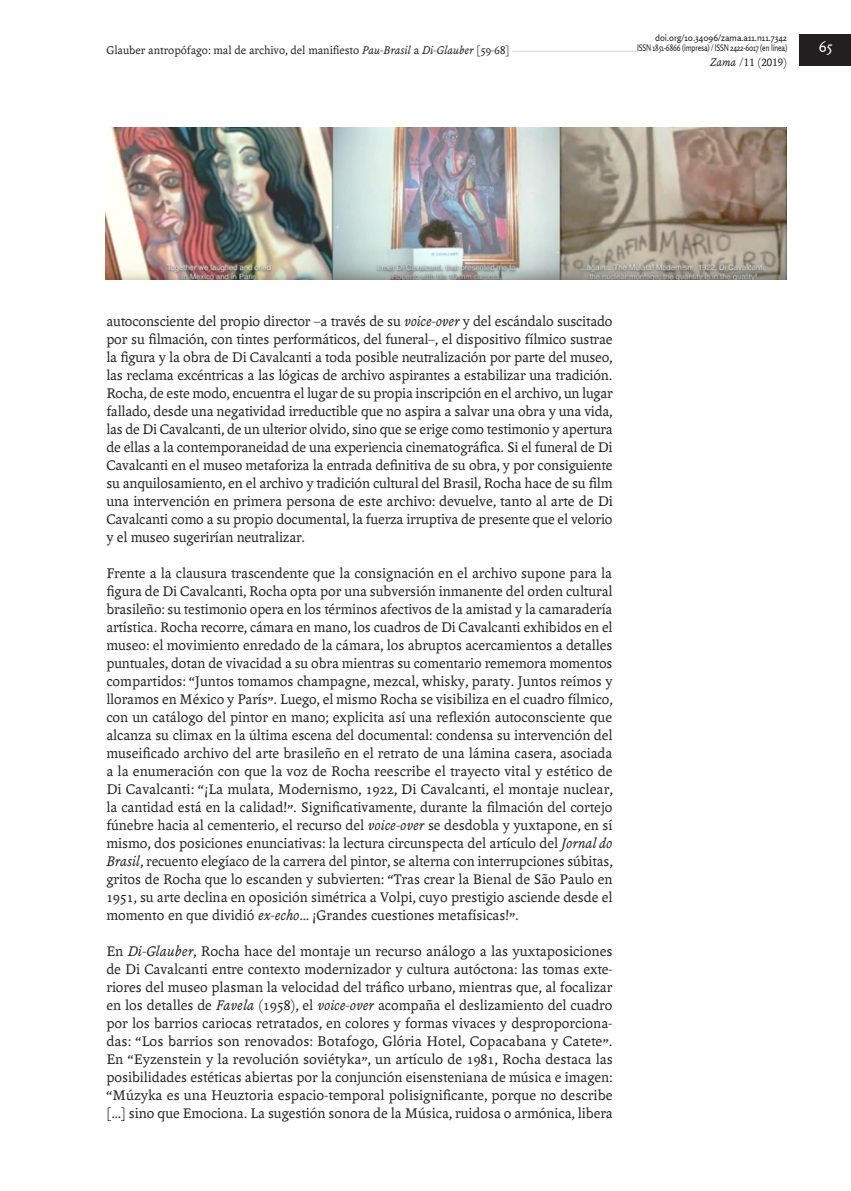
<style>
.page{position:relative;width:851px;height:1191px;background:#fff}
.page>*{position:absolute;margin:0;border:0;box-sizing:border-box;transform-origin:0 0}
.art-texto-principal{font:15px/18px "Andralis ND Os F";color:#231f20;text-align:justify}
.t1{font:15px "Rosario";color:#fff}
.t2{font:12px "Andralis ND Os F";color:#231f20}
.t3{font:12px "Andralis NDSC";color:#231f20}
.t4{font:9px/10.8px "Rosario";letter-spacing:-.02em;color:#231f20;text-align:right}
.s1{font-family:"Andralis ND Os F";font-style:italic}
.s2{font-style:italic}
</style>
<div class="page">
<hr style="left:112px;top:51px;width:612px;height:1px;background:#d1d2d4">
<div style="left:637px;top:41px;width:150px;height:15px;background:#fff"></div>
<div style="left:799px;top:35px;width:51px;height:31px;background:#231f20"></div>
<div style="left:106px;top:44px;width:406px;height:15px;background:#fff"></div>
<img style="left:105px;top:128px;width:681px;height:151px">
<p class="t4" style="left:637px;top:32px;width:151px">doi.org/10.34096/zama.a11.n11.7342<br>ISSN 1851-6866 (impresa) / ISSN 2422-6017 (en línea)</p>
<p class="t3" style="left:710px;top:55px;width:78px"><span class="s1">Zama</span> /11 (2019)</p>
<p class="t2" style="left:106px;top:44px;width:404px">Glauber antropófago: mal de archivo, del manifiesto <span class="s2">Pau-Brasil</span> a <span class="s2">Di-Glauber</span> [59-68]</p>
<p class="t1" style="left:818px;top:38px;width:15px">65</p>
<p class="art-texto-principal" style="left:106px;top:312px;width:508px">autoconsciente del propio director –a través de su <span class="s2">voice-over</span> y del escándalo suscitado por su filmación, con tintes performáticos, del funeral–, el dispositivo fílmico sustrae la figura y la obra de Di Cavalcanti a toda posible neutralización por parte del museo, las reclama excéntricas a las lógicas de archivo aspirantes a estabilizar una tradición.<br>Rocha, de este modo, encuentra el lugar de su propia inscripción en el archivo, un lugar fallado, desde una negatividad irreductible que no aspira a salvar una obra y una vida, las de Di Cavalcanti, de un ulterior olvido, sino que se erige como testimonio y apertura de ellas a la contemporaneidad de una experiencia cinematográfica. Si el funeral de Di Cavalcanti en el museo metaforiza la entrada definitiva de su obra, y por consiguiente su anquilosamiento, en el archivo y tradición cultural del Brasil, Rocha hace de su film una intervención en primera persona de este archivo: devuelve, tanto al arte de Di Cavalcanti como a su propio documental, la fuerza irruptiva de presente que el velorio y el museo sugerirían neutralizar.</p>
<p class="art-texto-principal" style="left:106px;top:564px;width:507px">Frente a la clausura trascendente que la consignación en el archivo supone para la figura de Di Cavalcanti, Rocha opta por una subversión inmanente del orden cultural brasileño: su testimonio opera en los términos afectivos de la amistad y la camaradería artística. Rocha recorre, cámara en mano, los cuadros de Di Cavalcanti exhibidos en el museo: el movimiento enredado de la cámara, los abruptos acercamientos a detalles puntuales, dotan de vivacidad a su obra mientras su comentario rememora momentos compartidos: “Juntos tomamos champagne, mezcal, whisky, paraty. Juntos reímos y lloramos en México y París”. Luego, el mismo Rocha se visibiliza en el cuadro fílmico, con un catálogo del pintor en mano; explicita así una reflexión autoconsciente que alcanza su climax en la última escena del documental: condensa su intervención del museificado archivo del arte brasileño en el retrato de una lámina casera, asociada a la enumeración con que la voz de Rocha reescribe el trayecto vital y estético de Di Cavalcanti: “¡La mulata, Modernismo, 1922, Di Cavalcanti, el montaje nuclear, la cantidad está en la calidad!”. Significativamente, durante la filmación del cortejo fúnebre hacia al cementerio, el recurso del <span class="s2">voice-over</span> se desdobla y yuxtapone, en sí mismo, dos posiciones enunciativas: la lectura circunspecta del artículo del <span class="s2">Jornal do Brasil</span>, recuento elegíaco de la carrera del pintor, se alterna con interrupciones súbitas, gritos de Rocha que lo escanden y subvierten: “Tras crear la Bienal de São Paulo en 1951, su arte declina en oposición simétrica a Volpi, cuyo prestigio asciende desde el momento en que dividió <span class="s2">ex-echo</span>… ¡Grandes cuestiones metafísicas!”.</p>
<p class="art-texto-principal" style="left:106px;top:942px;width:508px">En <span class="s2">Di-Glauber</span>, Rocha hace del montaje un recurso análogo a las yuxtaposiciones de Di Cavalcanti entre contexto modernizador y cultura autóctona: las tomas exte&shy;riores del museo plasman la velocidad del tráfico urbano, mientras que, al focalizar en los detalles de <span class="s2">Favela</span> (1958), el <span class="s2">voice-over</span> acompaña el deslizamiento del cuadro por los barrios cariocas retratados, en colores y formas vivaces y desproporciona&shy;das: “Los barrios son renovados: Botafogo, Glória Hotel, Copacabana y Catete”.<br>En “Eyzenstein y la revolución soviétyka”, un artículo de 1981, Rocha destaca las posibilidades estéticas abiertas por la conjunción eisensteniana de música e imagen: “Múzyka es una Heuztoria espacio-temporal polisignificante, porque no describe […] sino que Emociona. La sugestión sonora de la Música, ruidosa o armónica, libera</p>
</div>
